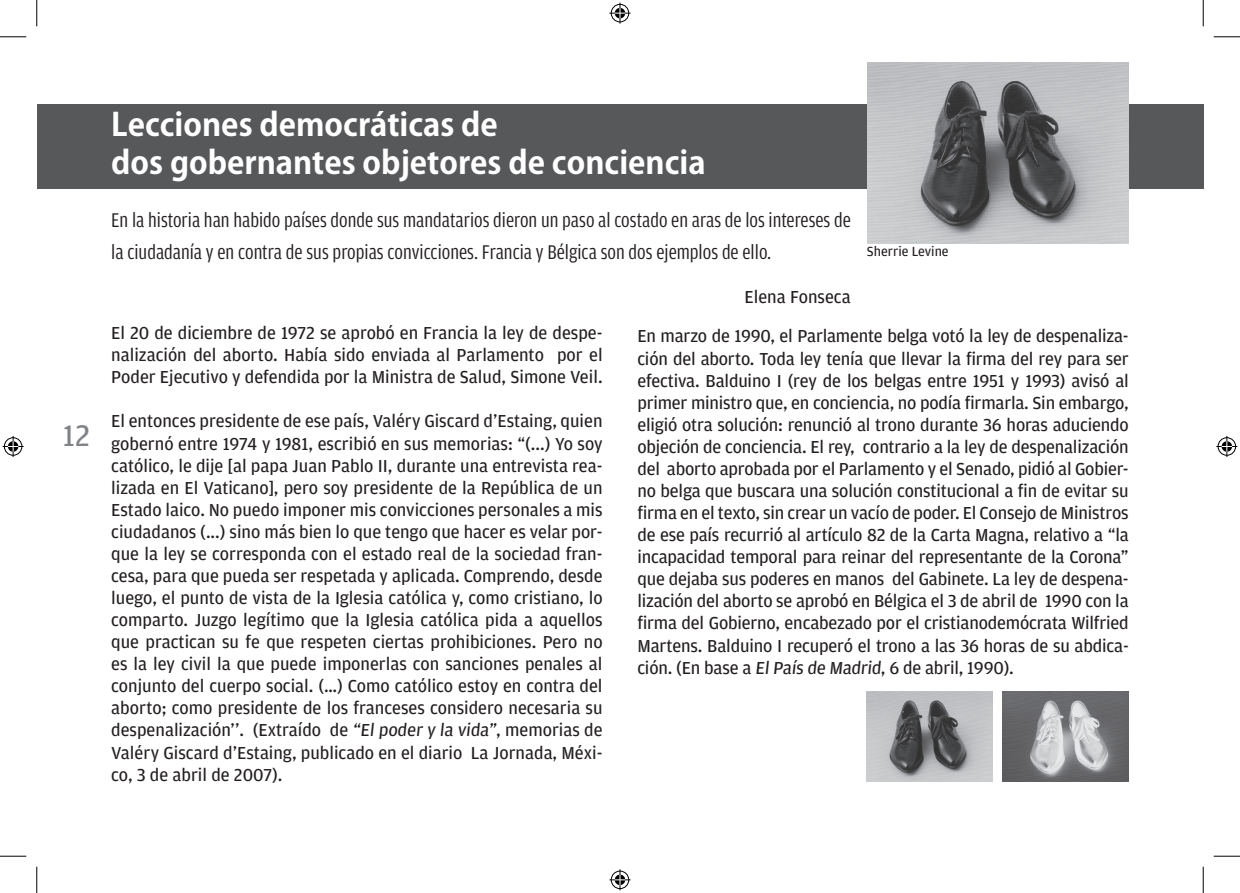
<style>
.page{position:relative;width:1240px;height:893px;background:#fff}
.page>*{position:absolute;margin:0;border:0;box-sizing:border-box;transform-origin:0 0}
.t1{font:700 31.5px/37.8px "Koz Go Pro";color:#fff}
.t2{font:31.5px "Amplitude";color:#808285}
.t3{font:21px/31.5px "Amplitude Cond";color:#231f20}
.t4{font:18.38px/22.1px "Amplitude";color:#231f20;text-align:justify}
.t5{font:14px "Amplitude";color:#231f20}
</style>
<div class="page">
<div style="left:37px;top:104px;width:1165px;height:84px;background:#57585a"></div>
<img style="left:866px;top:62px;width:262px;height:182px">
<img style="left:866px;top:691px;width:125px;height:90px">
<img style="left:1002px;top:691px;width:126px;height:90px">
<svg style="left:0;top:36px;width:26px;height:1px"></svg>
<svg style="left:1213px;top:36px;width:26px;height:1px"></svg>
<svg style="left:0;top:855px;width:26px;height:1px"></svg>
<svg style="left:1213px;top:855px;width:26px;height:1px"></svg>
<svg style="left:36px;top:0;width:1px;height:26px"></svg>
<svg style="left:36px;top:866px;width:1px;height:26px"></svg>
<svg style="left:1202px;top:0;width:1px;height:26px"></svg>
<svg style="left:1202px;top:866px;width:1px;height:26px"></svg>
<svg style="left:609px;top:3px;width:21px;height:21px"></svg>
<svg style="left:609px;top:869px;width:21px;height:20px"></svg>
<svg style="left:3px;top:436px;width:21px;height:21px"></svg>
<svg style="left:1216px;top:436px;width:21px;height:21px"></svg>
<h1 class="t2" style="left:63px;top:417px;width:29px">12</h1>
<h1 class="t1" style="left:111px;top:107px;width:596px">Lecciones democráticas de<br>dos gobernantes objetores de conciencia</h1>
<p class="t3" style="left:111px;top:204px;width:741px">En la historia han habido países donde sus mandatarios dieron un paso al costado en aras de los intereses de la ciudadanía y en contra de sus propias convicciones. Francia y Bélgica son dos ejemplos de ello.</p>
<p class="t4" style="left:744px;top:286px;width:108px">Elena Fonseca</p>
<p class="t5" style="left:866px;top:243px;width:83px">Sherrie Levine</p>
<p class="t4" style="left:111px;top:322px;width:493px">El 20 de diciembre de 1972 se aprobó en Francia la ley de despe&shy;nalización del aborto. Había sido enviada al Parlamento por el Poder Ejecutivo y defendida por la Ministra de Salud, Simone Veil.</p>
<p class="t4" style="left:111px;top:410px;width:493px">El entonces presidente de ese país, Valéry Giscard d’Estaing, quien gobernó entre 1974 y 1981, escribió en sus memorias: “(...) Yo soy católico, le dije [al papa Juan Pablo II, durante una entrevista rea&shy;lizada en El Vaticano], pero soy presidente de la República de un Estado laico. No puedo imponer mis convicciones personales a mis ciudadanos (...) sino más bien lo que tengo que hacer es velar por&shy;que la ley se corresponda con el estado real de la sociedad fran&shy;cesa, para que pueda ser respetada y aplicada. Comprendo, desde luego, el punto de vista de la Iglesia católica y, como cristiano, lo comparto. Juzgo legítimo que la Iglesia católica pida a aquellos que practican su fe que respeten ciertas prohibiciones. Pero no es la ley civil la que puede imponerlas con sanciones penales al conjunto del cuerpo social. (…) Como católico estoy en contra del aborto; como presidente de los franceses considero necesaria su despenalización’’. (Extraído de “El poder y la vida”, memorias de Valéry Giscard d’Estaing, publicado en el diario La Jornada, Méxi&shy;co, 3 de abril de 2007).</p>
<p class="t4" style="left:637px;top:325px;width:493px">En marzo de 1990, el Parlamente belga votó la ley de despenaliza&shy;ción del aborto. Toda ley tenía que llevar la firma del rey para ser efectiva. Balduino I (rey de los belgas entre 1951 y 1993) avisó al primer ministro que, en conciencia, no podía firmarla. Sin embargo, eligió otra solución: renunció al trono durante 36 horas aduciendo objeción de conciencia. El rey, contrario a la ley de despenalización del aborto aprobada por el Parlamento y el Senado, pidió al Gobier&shy;no belga que buscara una solución constitucional a fin de evitar su firma en el texto, sin crear un vacío de poder. El Consejo de Ministros de ese país recurrió al artículo 82 de la Carta Magna, relativo a “la incapacidad temporal para reinar del representante de la Corona” que dejaba sus poderes en manos del Gabinete. La ley de despena&shy;lización del aborto se aprobó en Bélgica el 3 de abril de 1990 con la firma del Gobierno, encabezado por el cristianodemócrata Wilfried Martens. Balduino I recuperó el trono a las 36 horas de su abdica&shy;ción. (En base a El País de Madrid, 6 de abril, 1990).</p>
</div>
